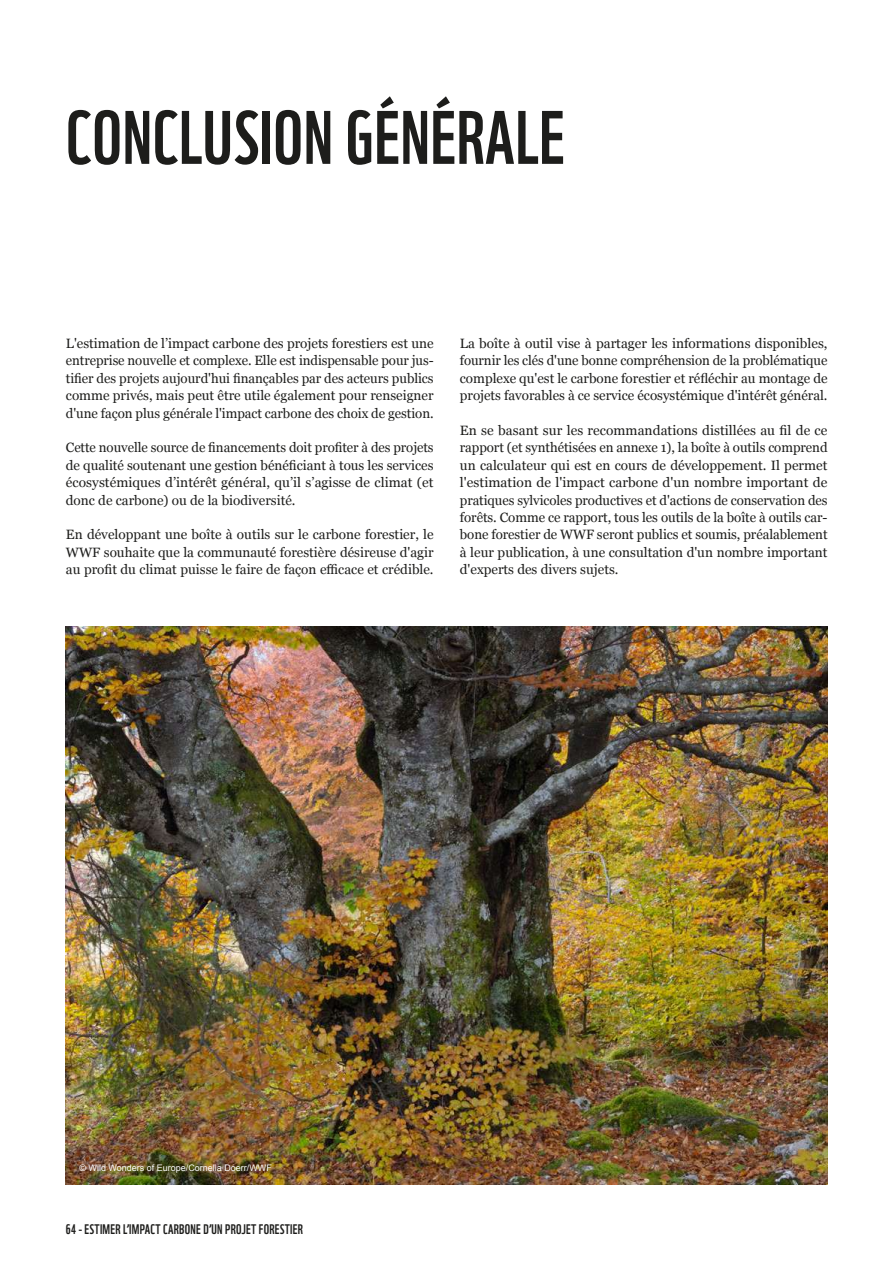
<style>
.page{position:relative;width:893px;height:1263px;background:#fff}
.page>*{position:absolute;margin:0;border:0;box-sizing:border-box;transform-origin:0 0}
.t1{font:73.5px "WWF";letter-spacing:.01em;color:#1d1d1b}
.t2{font:13.5px/17.4px "Georgia";color:#1d1d1b;text-align:justify}
.t3{font:13.5px "WWF";letter-spacing:.02em;color:#1d1d1b}
.t4{font:9px "Arial";color:#fff}
</style>
<div class="page">
<img style="left:66px;top:626px;width:761px;height:558px">
<h1 class="t1" style="left:66px;top:80px;width:500px">CONCLUSION GÉNÉRALE</h1>
<p class="t2" style="left:66px;top:334px;width:369px">L'estimation de l’impact carbone des projets forestiers est une entreprise nouvelle et complexe. Elle est indispensable pour jus&shy;tifier des projets aujourd'hui finançables par des acteurs publics comme privés, mais peut être utile également pour renseigner d'une façon plus générale l'impact carbone des choix de gestion.</p>
<p class="t2" style="left:66px;top:438px;width:369px">Cette nouvelle source de financements doit profiter à des projets de qualité soutenant une gestion bénéficiant à tous les services écosystémiques d’intérêt général, qu’il s’agisse de climat (et donc de carbone) ou de la biodiversité.</p>
<p class="t2" style="left:66px;top:525px;width:369px">En développant une boîte à outils sur le carbone forestier, le WWF souhaite que la communauté forestière désireuse d'agir au profit du climat puisse le faire de façon efficace et crédible.</p>
<p class="t2" style="left:460px;top:334px;width:369px">La boîte à outil vise à partager les informations disponibles, fournir les clés d'une bonne compréhension de la problématique complexe qu'est le carbone forestier et réfléchir au montage de projets favorables à ce service écosystémique d'intérêt général.</p>
<p class="t2" style="left:460px;top:421px;width:369px">En se basant sur les recommandations distillées au fil de ce rapport (et synthétisées en annexe 1), la boîte à outils comprend un calculateur qui est en cours de développement. Il permet l'estimation de l'impact carbone d'un nombre important de pratiques sylvicoles productives et d'actions de conservation des forêts. Comme ce rapport, tous les outils de la boîte à outils car&shy;bone forestier de WWF seront publics et soumis, préalablement à leur publication, à une consultation d'un nombre important d'experts des divers sujets.</p>
<p class="t4" style="left:79px;top:1161px;width:194px">© Wild Wonders of Europe/Cornelia Doerr/WWF</p>
<p class="t3" style="left:66px;top:1219px;width:238px">64 - ESTIMER L’IMPACT CARBONE D’UN PROJET FORESTIER</p>
</div>
